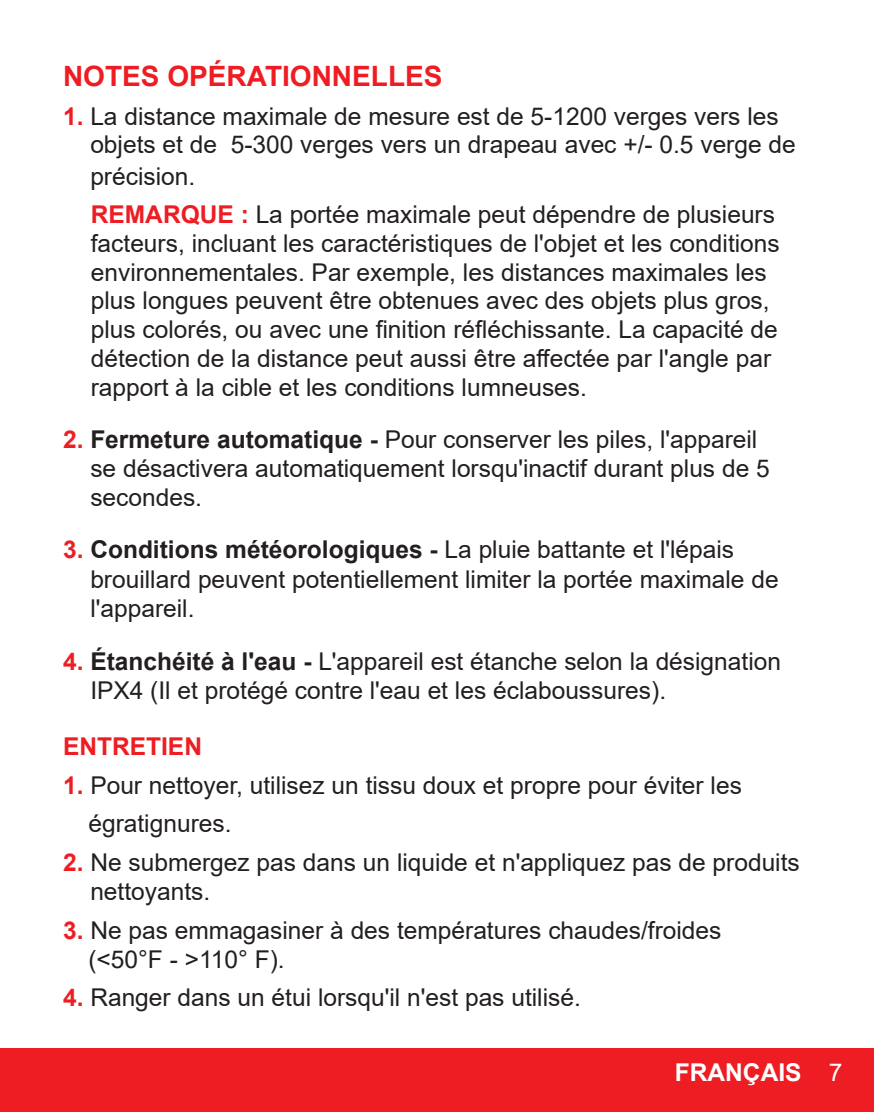
<style>
.page{position:relative;width:874px;height:1112px;background:#fff}
.page>*{position:absolute;margin:0;border:0;box-sizing:border-box;transform-origin:0 0}
.t1{font:700 28px "Arial";color:#ee1d23}
.t2{font:24.5px/28.7px "Arial";color:#231f20}
.t3{font:700 24.5px "Arial";color:#fff}
.t4{font:700 24.5px "Arial";color:#ee1d23}
.s1{font-weight:700;color:#ee1d23}
.s2{font-weight:700}
.s3{font-weight:400}
</style>
<div class="page">
<div style="left:0;top:1047px;width:873px;height:64px;background:#ee1d23"></div>
<p class="t1" style="left:63px;top:56px;width:381px">NOTES OPÉRATIONNELLES</p>
<p class="t2" style="left:90px;top:101px;width:706px;text-indent:-27px"><span class="s1">1.</span> La distance maximale de mesure est de 5-1200 verges vers les objets et de 5-300 verges vers un drapeau avec +/- 0.5 verge de</p>
<p class="t2" style="left:90px;top:162px;width:106px">précision.</p>
<p class="t2" style="left:91px;top:200px;width:690px"><span class="s1">REMARQUE :</span> La portée maximale peut dépendre de plusieurs facteurs, incluant les caractéristiques de l'objet et les conditions environnementales. Par exemple, les distances maximales les</p>
<p class="t2" style="left:91px;top:286px;width:680px">plus longues peuvent être obtenues avec des objets plus gros,</p>
<p class="t2" style="left:91px;top:315px;width:688px">plus colorés, ou avec une finition réfléchissante. La capacité de</p>
<p class="t2" style="left:91px;top:344px;width:681px">détection de la distance peut aussi être affectée par l'angle par rapport à la cible et les conditions lumneuses.</p>
<p class="t2" style="left:90px;top:425px;width:680px;text-indent:-27px"><span class="s1">2.</span> <span class="s2">Fermeture automatique -</span> Pour conserver les piles, l'appareil se désactivera automatiquement lorsqu'inactif durant plus de 5 secondes.</p>
<p class="t2" style="left:90px;top:534px;width:689px;text-indent:-27px"><span class="s1">3.</span> <span class="s2">Conditions météorologiques -</span> La pluie battante et l'lépais brouillard peuvent potentiellement limiter la portée maximale de l'appareil.</p>
<p class="t2" style="left:90px;top:646px;width:692px;text-indent:-27px"><span class="s1">4.</span> <span class="s2">Étanchéité à l'eau -</span> L'appareil est étanche selon la désignation<br>IPX4 (Il et protégé contre l'eau et les éclaboussures).</p>
<p class="t4" style="left:63px;top:729px;width:140px">ENTRETIEN</p>
<p class="t2" style="left:63px;top:770px;width:680px"><span class="s1">1.</span> Pour nettoyer, utilisez un tissu doux et propre pour éviter les</p>
<p class="t2" style="left:88px;top:808px;width:144px">égratignures.</p>
<p class="t2" style="left:90px;top:846px;width:710px;text-indent:-27px"><span class="s1">2.</span> Ne submergez pas dans un liquide et n'appliquez pas de produits nettoyants.</p>
<p class="t2" style="left:63px;top:915px;width:659px"><span class="s1">3.</span> Ne pas emmagasiner à des températures chaudes/froides</p>
<p class="t2" style="left:88px;top:944px;width:198px">(&lt;50°F - &gt;110° F).</p>
<p class="t2" style="left:63px;top:983px;width:519px"><span class="s1">4.</span> Ranger dans un étui lorsqu'il n'est pas utilisé.</p>
<p class="t3" style="left:674px;top:1055px;width:169px">FRANÇAIS <span class="s3">7</span></p>
</div>
